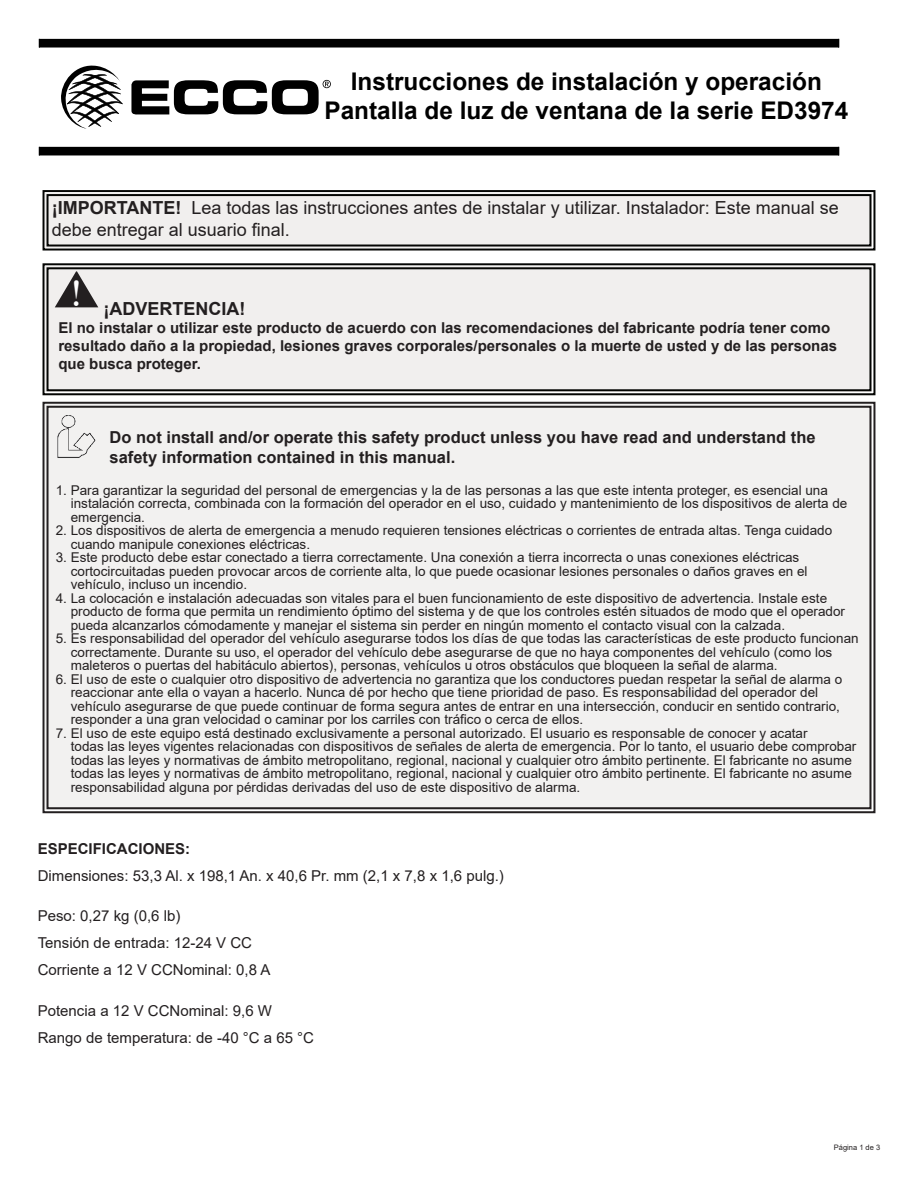
<style>
.page{position:relative;width:918px;height:1188px;background:#fff}
.page>*{position:absolute;margin:0;border:0;box-sizing:border-box;transform-origin:0 0}
.t1{font:38.25px "Bask Old Face";color:#fff}
.t2{font:700 24.3px/29.2px "Arial";color:#000;text-align:center}
.t3{font:18px/21.6px "Arial";color:#231f20}
.t4{font:700 18px "Arial";color:#231f20}
.t5{font:700 16.5px/19.8px "Arial";color:#231f20}
.t6{font:700 15px/18px "Arial";color:#231f20}
.t7{font:15px "Arial";color:#231f20}
.t8{font:13.5px "Arial";color:#231f20}
.t9{font:7.5px "Arial";color:#231f20}
.s1{font-weight:700}
</style>
<div class="page">
<div style="left:42px;top:401px;width:834px;height:413px;background:#f2f1f0"></div>
<div style="left:47px;top:406px;width:824px;height:403px;border:2px solid #231f20"></div>
<img style="left:53px;top:415px;width:45px;height:47px">
<svg style="left:42px;top:263px;width:834px;height:133px;background:#e7e5e4"></svg>
<div style="left:47px;top:267px;width:824px;height:124px;border:2px solid #040503"></div>
<svg style="left:55px;top:271px;width:43px;height:36px;background:#888585"></svg>
<svg style="left:42px;top:190px;width:834px;height:61px;background:#dedddc"></svg>
<div style="left:47px;top:194px;width:824px;height:53px;border:2px solid #040503"></div>
<div style="left:39px;top:147px;width:800px;height:8px;background:#000"></div>
<div style="left:39px;top:39px;width:800px;height:8px;background:#000"></div>
<svg style="left:61px;top:65px;width:62px;height:64px"></svg>
<svg style="left:131px;top:80px;width:200px;height:35px"></svg>
<p class="t2" style="left:324px;top:67px;width:525px">Instrucciones de instalación y operación<br>Pantalla de luz de ventana de la serie ED3974</p>
<p class="t3" style="left:52px;top:197px;width:788px"><span class="s1">¡IMPORTANTE!</span> Lea todas las instrucciones antes de instalar y utilizar. Instalador: Este manual se debe entregar al usuario final.</p>
<p class="t1" style="left:71px;top:272px;width:11px">!</p>
<p class="t4" style="left:103px;top:296px;width:143px">¡ADVERTENCIA!</p>
<p class="t6" style="left:58px;top:319px;width:780px">El no instalar o utilizar este producto de acuerdo con las recomendaciones del fabricante podría tener como resultado daño a la propiedad, lesiones graves corporales/personales o la muerte de usted y de las personas que busca proteger.</p>
<p class="t5" style="left:110px;top:428px;width:708px">Do not install and/or operate this safety product unless you have read and understand the safety information contained in this manual.</p>
<p class="t8" style="left:56px;top:481px;width:774px">1. Para garantizar la seguridad del personal de emergencias y la de las personas a las que este intenta proteger, es esencial una</p>
<p class="t8" style="left:71px;top:494px;width:778px">instalación correcta, combinada con la formación del operador en el uso, cuidado y mantenimiento de los dispositivos de alerta de</p>
<p class="t8" style="left:71px;top:508px;width:76px">emergencia.</p>
<p class="t8" style="left:56px;top:521px;width:778px">2. Los dispositivos de alerta de emergencia a menudo requieren tensiones eléctricas o corrientes de entrada altas. Tenga cuidado</p>
<p class="t8" style="left:71px;top:535px;width:241px">cuando manipule conexiones eléctricas.</p>
<p class="t8" style="left:56px;top:548px;width:745px">3. Este producto debe estar conectado a tierra correctamente. Una conexión a tierra incorrecta o unas conexiones eléctricas</p>
<p class="t8" style="left:71px;top:562px;width:738px">cortocircuitadas pueden provocar arcos de corriente alta, lo que puede ocasionar lesiones personales o daños graves en el</p>
<p class="t8" style="left:71px;top:575px;width:178px">vehículo, incluso un incendio.</p>
<p class="t8" style="left:56px;top:589px;width:773px">4. La colocación e instalación adecuadas son vitales para el buen funcionamiento de este dispositivo de advertencia. Instale este</p>
<p class="t8" style="left:71px;top:602px;width:776px">producto de forma que permita un rendimiento óptimo del sistema y de que los controles estén situados de modo que el operador</p>
<p class="t8" style="left:71px;top:616px;width:716px">pueda alcanzarlos cómodamente y manejar el sistema sin perder en ningún momento el contacto visual con la calzada.</p>
<p class="t8" style="left:56px;top:629px;width:804px">5. Es responsabilidad del operador del vehículo asegurarse todos los días de que todas las características de este producto funcionan</p>
<p class="t8" style="left:71px;top:643px;width:763px">correctamente. Durante su uso, el operador del vehículo debe asegurarse de que no haya componentes del vehículo (como los</p>
<p class="t8" style="left:71px;top:656px;width:708px">maleteros o puertas del habitáculo abiertos), personas, vehículos u otros obstáculos que bloqueen la señal de alarma.</p>
<p class="t8" style="left:56px;top:670px;width:788px">6. El uso de este o cualquier otro dispositivo de advertencia no garantiza que los conductores puedan respetar la señal de alarma o</p>
<p class="t8" style="left:71px;top:683px;width:749px">reaccionar ante ella o vayan a hacerlo. Nunca dé por hecho que tiene prioridad de paso. Es responsabilidad del operador del</p>
<p class="t8" style="left:71px;top:697px;width:771px">vehículo asegurarse de que puede continuar de forma segura antes de entrar en una intersección, conducir en sentido contrario,</p>
<p class="t8" style="left:71px;top:710px;width:514px">responder a una gran velocidad o caminar por los carriles con tráfico o cerca de ellos.</p>
<p class="t8" style="left:56px;top:724px;width:753px">7. El uso de este equipo está destinado exclusivamente a personal autorizado. El usuario es responsable de conocer y acatar</p>
<p class="t8" style="left:71px;top:737px;width:787px">todas las leyes vigentes relacionadas con dispositivos de señales de alerta de emergencia. Por lo tanto, el usuario debe comprobar</p>
<p class="t8" style="left:71px;top:751px;width:783px">todas las leyes y normativas de ámbito metropolitano, regional, nacional y cualquier otro ámbito pertinente. El fabricante no asume</p>
<p class="t8" style="left:71px;top:764px;width:783px">todas las leyes y normativas de ámbito metropolitano, regional, nacional y cualquier otro ámbito pertinente. El fabricante no asume</p>
<p class="t8" style="left:71px;top:778px;width:511px">responsabilidad alguna por pérdidas derivadas del uso de este dispositivo de alarma.</p>
<p class="t6" style="left:38px;top:840px;width:154px">ESPECIFICACIONES:</p>
<p class="t7" style="left:38px;top:865px;width:468px">Dimensiones: 53,3 Al. x 198,1 An. x 40,6 Pr. mm (2,1 x 7,8 x 1,6 pulg.)</p>
<p class="t7" style="left:38px;top:906px;width:144px">Peso: 0,27 kg (0,6 lb)</p>
<p class="t7" style="left:38px;top:933px;width:216px">Tensión de entrada: 12-24 V CC</p>
<p class="t7" style="left:38px;top:960px;width:234px">Corriente a 12 V CCNominal: 0,8 A</p>
<p class="t7" style="left:38px;top:1000px;width:236px">Potencia a 12 V CCNominal: 9,6 W</p>
<p class="t7" style="left:38px;top:1027px;width:278px">Rango de temperatura: de -40 °C a 65 °C</p>
<p class="t9" style="left:834px;top:1142px;width:48px">Página 1 de 3</p>
</div>
